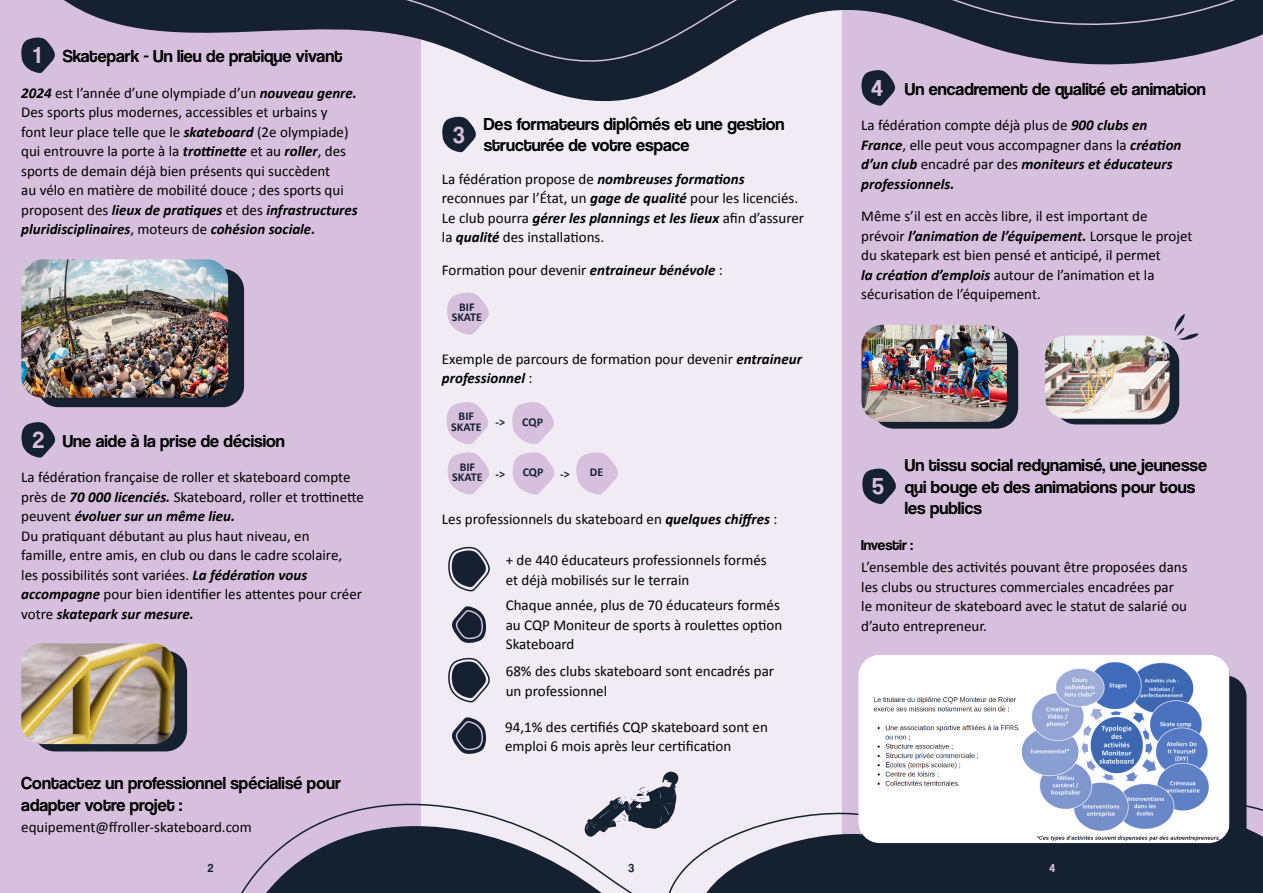
<style>
.page{position:relative;width:1263px;height:893px;background:#fff}
.page>*{position:absolute;margin:0;border:0;box-sizing:border-box;transform-origin:0 0}
.t1{font:24px "Coolvetica Rg";color:#d7c0dd}
.t2{font:18px/21.6px "Coolvetica Rg";color:#000}
.t3{font:15px/19.5px "Calibri";color:#000}
.t4{font:15px "Coolvetica Rg";color:#000}
.t5{font:700 12px/10.5px "Calibri";color:#152131;text-align:center}
.t6{font:12px "Coolvetica Rg";color:#152131}
.t7{font:12px "Coolvetica Rg";color:#d7c0dd}
.s1{font-weight:700;font-style:italic}
</style>
<div class="page">
<div style="left:0;top:0;width:421px;height:893px;background:#d7c0dd"></div>
<div style="left:842px;top:0;width:421px;height:893px;background:#d7c0dd"></div>
<div style="left:421px;top:0;width:421px;height:893px;background:#f1ebf3"></div>
<svg style="left:488px;top:66px;width:220px;height:36px;fill:#152131"></svg>
<div style="left:34px;top:651px;width:153px;height:100px;background:#152131;border-radius:21px"></div>
<div style="left:37px;top:269px;width:207px;height:138px;background:#152131;border-radius:21px"></div>
<img style="left:21px;top:259px;width:207px;height:139px">
<img style="left:21px;top:643px;width:154px;height:101px">
<svg style="left:1013px;top:798px;width:250px;height:95px;background:#252e3f"></svg>
<svg style="left:241px;top:803px;width:772px;height:90px"></svg>
<svg style="left:64px;top:0;width:1199px;height:66px"></svg>
<svg style="left:448px;top:546px;width:42px;height:46px"></svg>
<svg style="left:452px;top:606px;width:34px;height:37px"></svg>
<svg style="left:21px;top:37px;width:34px;height:36px"></svg>
<svg style="left:21px;top:422px;width:35px;height:36px"></svg>
<svg style="left:442px;top:116px;width:34px;height:36px"></svg>
<svg style="left:861px;top:70px;width:35px;height:36px"></svg>
<svg style="left:862px;top:468px;width:34px;height:36px"></svg>
<svg style="left:585px;top:772px;width:93px;height:65px"></svg>
<svg style="left:1174px;top:314px;width:25px;height:26px"></svg>
<svg style="left:448px;top:657px;width:42px;height:46px"></svg>
<div style="left:873px;top:331px;width:145px;height:98px;background:#152131;border-radius:21px"></div>
<img style="left:861px;top:325px;width:146px;height:97px">
<div style="left:1055px;top:341px;width:124px;height:83px;background:#152131;border-radius:21px"></div>
<img style="left:1045px;top:336px;width:125px;height:83px">
<svg style="left:447px;top:292px;width:42px;height:43px"></svg>
<svg style="left:512px;top:402px;width:42px;height:42px"></svg>
<svg style="left:513px;top:452px;width:42px;height:43px"></svg>
<svg style="left:576px;top:452px;width:42px;height:43px"></svg>
<svg style="left:446px;top:402px;width:42px;height:42px"></svg>
<svg style="left:447px;top:452px;width:43px;height:43px"></svg>
<svg style="left:452px;top:717px;width:34px;height:37px"></svg>
<div style="left:881px;top:675px;width:365px;height:198px;background:#152131;border-radius:21px"></div>
<img style="left:858px;top:655px;width:372px;height:188px">
<h1 class="t1" style="left:33px;top:41px;width:9px">1</h1>
<p class="t2" style="left:63px;top:45px;width:281px">Skatepark - Un lieu de pratique vivant</p>
<p class="t3" style="left:21px;top:83px;width:338px"><span class="s1">2024</span> est l’année d’une olympiade d’un <span class="s1">nouveau genre.<br></span>Des sports plus modernes, accessibles et urbains y<br>font leur place telle que le <span class="s1">skateboard</span> (2e olympiade) qui entrouvre la porte à la <span class="s1">trottinette</span> et au <span class="s1">roller</span>, des sports de demain déjà bien présents qui succèdent<br>au vélo en matière de mobilité douce ; des sports qui proposent des <span class="s1">lieux de pratiques</span> et des <span class="s1">infrastructures pluridisciplinaires</span>, moteurs de <span class="s1">cohésion sociale.</span></p>
<h1 class="t1" style="left:33px;top:425px;width:13px">2</h1>
<p class="t2" style="left:63px;top:430px;width:224px">Une aide à la prise de décision</p>
<p class="t3" style="left:21px;top:467px;width:344px">La fédération française de roller et skateboard compte près de <span class="s1">70 000 licenciés.</span> Skateboard, roller et trottinette peuvent <span class="s1">évoluer sur un même lieu.<br></span>Du pratiquant débutant au plus haut niveau, en<br>famille, entre amis, en club ou dans le cadre scolaire,<br>les possibilités sont variées. <span class="s1">La fédération vous accompagne</span> pour bien identifier les attentes pour créer votre <span class="s1">skatepark sur mesure.</span></p>
<p class="t2" style="left:21px;top:772px;width:321px">Contactez un professionnel spécialisé pour adapter votre projet :</p>
<p class="t3" style="left:21px;top:817px;width:232px">equipement@ffroller-skateboard.com</p>
<h1 class="t1" style="left:453px;top:120px;width:13px">3</h1>
<p class="t2" style="left:484px;top:113px;width:302px">Des formateurs diplômés et une gestion structurée de votre espace</p>
<p class="t3" style="left:442px;top:169px;width:364px">La fédération propose de <span class="s1">nombreuses formations </span>reconnues par l’État, un <span class="s1">gage de qualité</span> pour les licenciés.<br>Le club pourra <span class="s1">gérer les plannings et les lieux</span> afin d’assurer la <span class="s1">qualité</span> des installations.</p>
<p class="t3" style="left:442px;top:260px;width:282px">Formation pour devenir <span class="s1">entraineur bénévole</span> :</p>
<p class="t5" style="left:452px;top:301px;width:32px">BIF<br>SKATE</p>
<p class="t3" style="left:442px;top:349px;width:362px">Exemple de parcours de formation pour devenir <span class="s1">entraineur professionnel</span> :</p>
<p class="t5" style="left:451px;top:411px;width:32px">BIF<br>SKATE</p>
<p class="t5" style="left:452px;top:461px;width:32px">BIF<br>SKATE</p>
<p class="t3" style="left:442px;top:509px;width:337px">Les professionnels du skateboard en <span class="s1">quelques chiffres</span> :</p>
<p class="t5" style="left:522px;top:416px;width:22px">CQP</p>
<p class="t5" style="left:495px;top:416px;width:11px">-&gt;</p>
<p class="t5" style="left:495px;top:468px;width:11px">-&gt;</p>
<p class="t5" style="left:523px;top:466px;width:22px">CQP</p>
<p class="t5" style="left:560px;top:468px;width:11px">-&gt;</p>
<p class="t5" style="left:590px;top:466px;width:15px">DE</p>
<p class="t3" style="left:506px;top:550px;width:262px">+ de 440 éducateurs professionnels formés et déjà mobilisés sur le terrain</p>
<p class="t3" style="left:506px;top:595px;width:278px">Chaque année, plus de 70 éducateurs formés au CQP Moniteur de sports à roulettes option<br>Skateboard</p>
<p class="t3" style="left:506px;top:661px;width:270px">68% des clubs skateboard sont encadrés par un professionnel</p>
<p class="t3" style="left:505px;top:716px;width:264px">94,1% des certifiés CQP skateboard sont en emploi 6 mois après leur certification</p>
<p class="t6" style="left:208px;top:861px;width:7px">2</p>
<p class="t6" style="left:629px;top:861px;width:7px">3</p>
<h1 class="t1" style="left:871px;top:74px;width:13px">4</h1>
<p class="t2" style="left:905px;top:78px;width:302px">Un encadrement de qualité et animation</p>
<p class="t3" style="left:861px;top:115px;width:322px">La fédération compte déjà plus de <span class="s1">900 clubs en France</span>, elle peut vous accompagner dans la <span class="s1">création d’un club</span> encadré par des <span class="s1">moniteurs et éducateurs professionnels.</span></p>
<p class="t3" style="left:861px;top:206px;width:333px">Même s’il est en accès libre, il est important de prévoir <span class="s1">l’animation de l’équipement.</span> Lorsque le projet du skatepark est bien pensé et anticipé, il permet<br><span class="s1">la création d’emplois</span> autour de l’animation et la sécurisation de l’équipement.</p>
<h1 class="t1" style="left:872px;top:472px;width:13px">5</h1>
<p class="t2" style="left:905px;top:454px;width:304px">Un tissu social redynamisé, une jeunesse qui bouge et des animations pour tous les publics</p>
<p class="t4" style="left:861px;top:537px;width:53px">Investir :</p>
<p class="t3" style="left:861px;top:557px;width:328px">L’ensemble des activités pouvant être proposées dans les clubs ou structures commerciales encadrées par le moniteur de skateboard avec le statut de salarié ou d’auto entrepreneur.</p>
<p class="t7" style="left:1050px;top:861px;width:7px">4</p>
</div>
